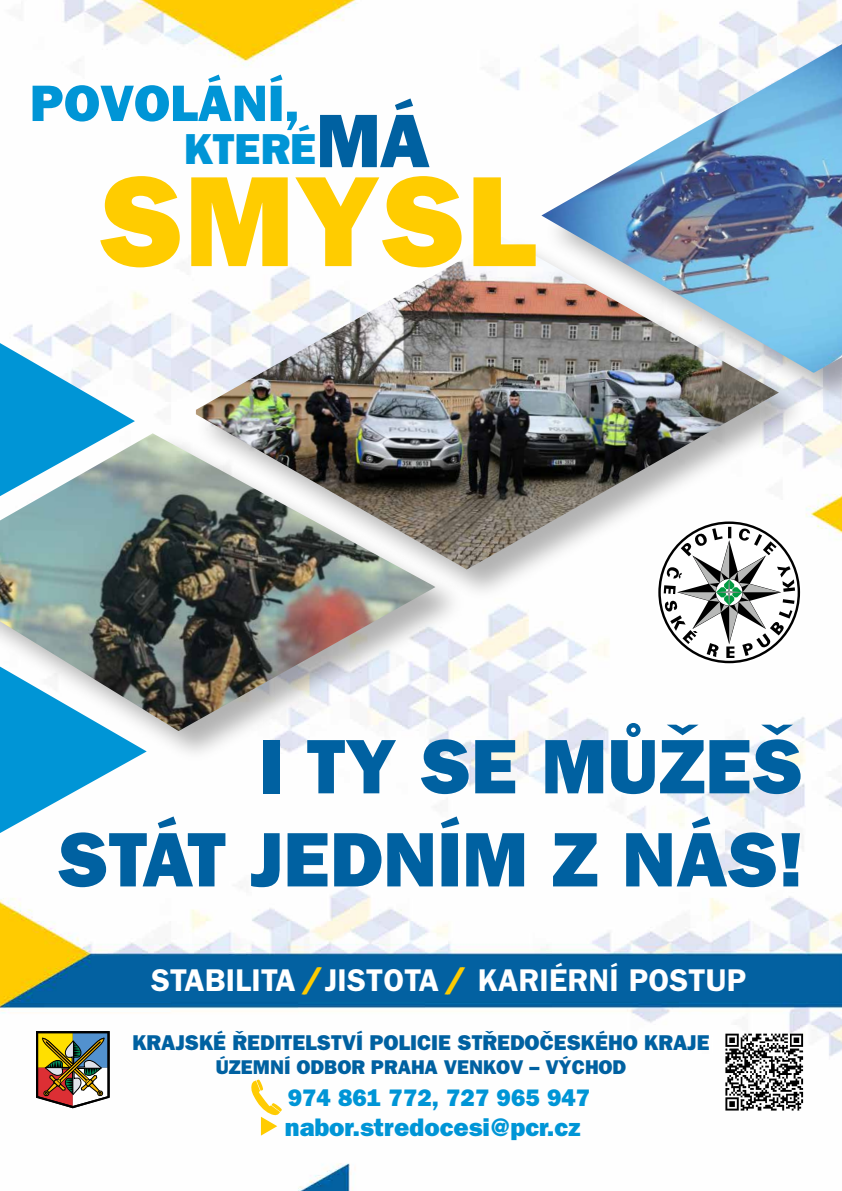
<style>
.page{position:relative;width:842px;height:1191px;background:#fff}
.page>*{position:absolute;margin:0;border:0;box-sizing:border-box;transform-origin:0 0}
.t1{font:800 129.3px "Franklin Gothic CE";color:#fc0}
.t2{font:800 77.6px/93.1px "Franklin Gothic CE";color:#0061a1;text-align:right}
.t3{font:800 51.5px "Franklin Gothic CE";color:#0095d6}
.t4{font:800 43.6px "Franklin Gothic CE";color:#0095d6}
.t5{font:600 31.5px "Franklin Gothic CE";letter-spacing:.005em;color:#fff}
.t6{font:800 25.5px "Franklin Gothic CE";color:#0095d6}
.t7{font:800 24px "Franklin Gothic CE";color:#0095d6}
.t8{font:800 21.5px "Franklin Gothic CE";color:#0061a1}
.t9{font:800 20px "Franklin Gothic CE";color:#0061a1}
.s1{font-size:76.1px;color:#0061a1}
.s2{color:#fc0}
</style>
<div class="page">
<img style="left:0;top:0;width:842px;height:1191px">
<svg style="left:0;top:343px;width:135px;height:89px"></svg>
<svg style="left:0;top:764px;width:147px;height:69px"></svg>
<svg style="left:656px;top:602px;width:147px;height:64px"></svg>
<svg style="left:36px;top:1031px;width:74px;height:81px"></svg>
<svg style="left:251px;top:1079px;width:31px;height:56px"></svg>
<img style="left:724px;top:1031px;width:82px;height:81px">
<div style="left:0;top:432px;width:467px;height:332px;background:#000;opacity:.3"></div>
<img style="left:0;top:433px;width:436px;height:298px">
<div style="left:541px;top:29px;width:301px;height:377px;background:#000;opacity:.3"></div>
<img style="left:541px;top:44px;width:301px;height:329px">
<div style="left:194px;top:236px;width:617px;height:366px;background:#000;opacity:.3"></div>
<img style="left:196px;top:237px;width:583px;height:332px">
<h3 class="t3" style="left:30px;top:73px;width:271px">POVOLÁNÍ,</h3>
<h3 class="t4" style="left:184px;top:124px;width:247px">KTERÉ<span class="s1">MÁ</span></h3>
<h1 class="t1" style="left:99px;top:147px;width:438px">SMYSL</h1>
<h2 class="t2" style="left:57px;top:719px;width:747px">I TY SE MŮŽEŠ<br>STÁT JEDNÍM Z NÁS!</h2>
<h3 class="t5" style="left:151px;top:962px;width:597px">STABILITA <span class="s2">/</span>JISTOTA <span class="s2">/</span> KARIÉRNÍ POSTUP</h3>
<p class="t8" style="left:132px;top:1029px;width:579px">KRAJSKÉ ŘEDITELSTVÍ POLICIE STŘEDOČESKÉHO KRAJE</p>
<p class="t9" style="left:216px;top:1055px;width:412px">ÚZEMNÍ ODBOR PRAHA VENKOV – VÝCHOD</p>
<p class="t7" style="left:288px;top:1083px;width:304px">974 861 772, 727 965 947</p>
<p class="t6" style="left:285px;top:1112px;width:298px">nabor.stredocesi@pcr.cz</p>
</div>
